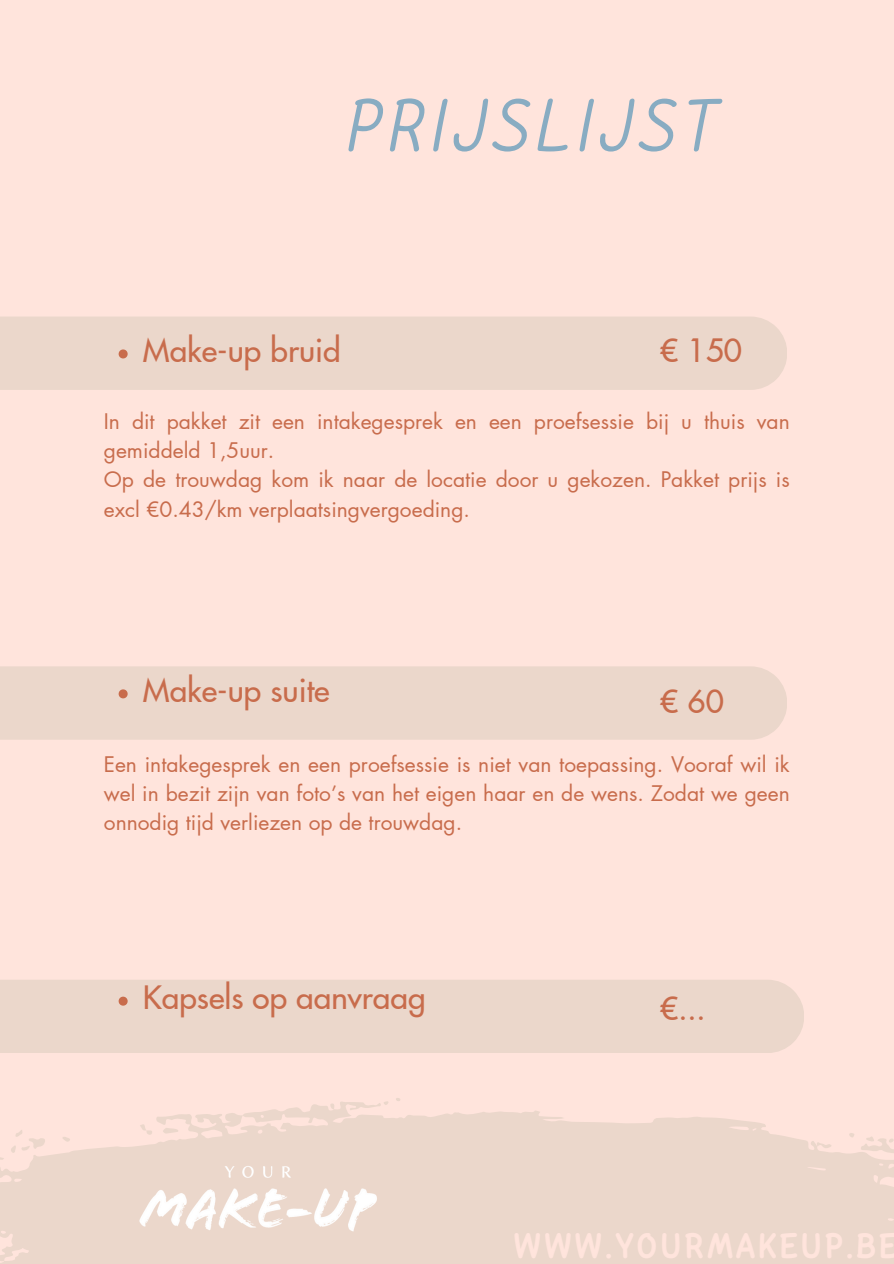
<style>
.page{position:relative;width:894px;height:1264px;background:#fff}
.page>*{position:absolute;margin:0;border:0;box-sizing:border-box;transform-origin:0 0}
.t1{font:italic 73.5px "Cakerolli";letter-spacing:.08em;color:#88acc2}
.t2{font:500 31.5px "Futura LT Pro";color:#c86c4c}
.t3{font:21px/29.2px "Futura LT Pro";color:#c86c4c}
</style>
<div class="page">
<div style="left:0;top:0;width:893px;height:1263px;background:#ffe4dc"></div>
<div style="left:0;top:317px;width:787px;height:73px;background:#ebd7cb"></div>
<div style="left:0;top:666px;width:787px;height:73px;background:#ebd7cb"></div>
<div style="left:0;top:980px;width:804px;height:73px;background:#ebd7cb"></div>
<svg style="left:119px;top:349px;width:9px;height:9px"></svg>
<svg style="left:119px;top:689px;width:9px;height:9px"></svg>
<svg style="left:119px;top:996px;width:9px;height:9px"></svg>
<svg style="left:0;top:1111px;width:893px;height:152px;background:#edd8cd"></svg>
<svg style="left:816px;top:1141px;width:15px;height:8px"></svg>
<svg style="left:62px;top:1136px;width:8px;height:5px"></svg>
<svg style="left:11px;top:1129px;width:34px;height:23px"></svg>
<svg style="left:848px;top:1132px;width:6px;height:5px"></svg>
<svg style="left:384px;top:1101px;width:4px;height:4px"></svg>
<svg style="left:860px;top:1133px;width:34px;height:20px"></svg>
<img style="left:130px;top:1102px;width:254px;height:161px">
<p class="t1" style="left:346px;top:96px;width:372px">PRIJSLIJST</p>
<h1 class="t2" style="left:143px;top:336px;width:199px">Make-up bruid</h1>
<h3 class="t2" style="left:660px;top:336px;width:83px">€ 150</h3>
<p class="t3" style="left:104px;top:407px;width:687px">In dit pakket zit een intakegesprek en een proefsessie bij u thuis van gemiddeld 1,5uur.</p>
<p class="t3" style="left:104px;top:466px;width:687px">Op de trouwdag kom ik naar de locatie door u gekozen. Pakket prijs is excl €0.43/km verplaatsingvergoeding.</p>
<h4 class="t2" style="left:143px;top:675px;width:188px">Make-up suite</h4>
<h3 class="t2" style="left:660px;top:687px;width:65px">€ 60</h3>
<p class="t3" style="left:104px;top:750px;width:687px;text-align:justify">Een intakegesprek en een proefsessie is niet van toepassing. Vooraf wil ik wel in bezit zijn van foto’s van het eigen haar en de wens. Zodat we geen onnodig tijd verliezen op de trouwdag.</p>
<p class="t2" style="left:143px;top:983px;width:284px">Kapsels op aanvraag</p>
<h3 class="t2" style="left:660px;top:994px;width:47px">€...</h3>
</div>
